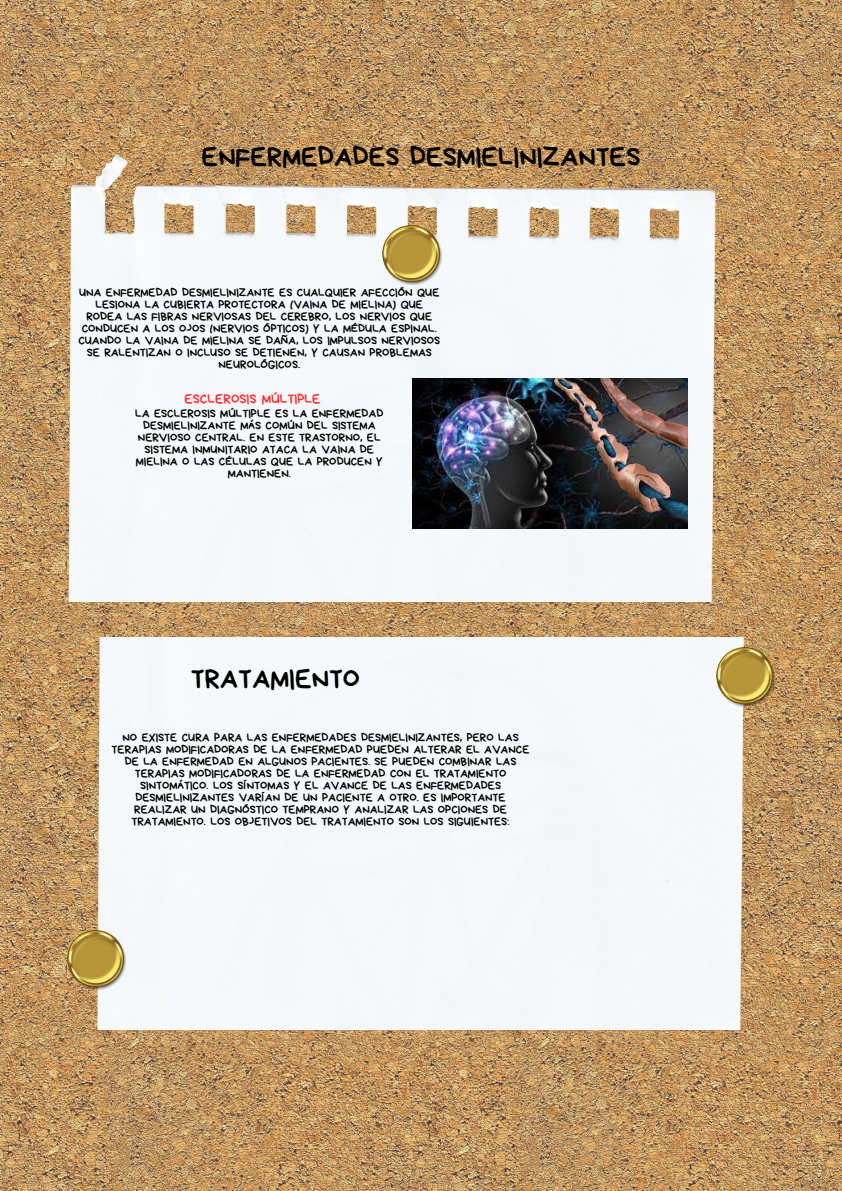
<style>
.page{position:relative;width:842px;height:1191px;background:#fff}
.page>*{position:absolute;margin:0;border:0;box-sizing:border-box;transform-origin:0 0}
.t1{font:28px "Bryndan Write";color:#000}
.t2{font:14px "Bryndan Write";color:#ff3131}
.t3{font:12px/12px "Bryndan Write";color:#000;text-align:center}
</style>
<div class="page">
<img style="left:0;top:0;width:842px;height:1190px">
<img style="left:68px;top:156px;width:648px;height:445px">
<div style="left:97px;top:637px;width:647px;height:392px;background:#f5f8fa"></div>
<img style="left:383px;top:226px;width:59px;height:60px">
<img style="left:67px;top:929px;width:60px;height:60px">
<img style="left:716px;top:647px;width:59px;height:60px">
<img style="left:413px;top:378px;width:275px;height:150px">
<p class="t1" style="left:202px;top:142px;width:440px">ENFERMEDADES DESMIELINIZANTES</p>
<p class="t3" style="left:78px;top:286px;width:363px">UNA ENFERMEDAD DESMIELINIZANTE ES CUALQUIER AFECCIÓN QUE LESIONA LA CUBIERTA PROTECTORA (VAINA DE MIELINA) QUE RODEA LAS FIBRAS NERVIOSAS DEL CEREBRO, LOS NERVIOS QUE CONDUCEN A LOS OJOS (NERVIOS ÓPTICOS) Y LA MÉDULA ESPINAL.<br>CUANDO LA VAINA DE MIELINA SE DAÑA, LOS IMPULSOS NERVIOSOS SE RALENTIZAN O INCLUSO SE DETIENEN, Y CAUSAN PROBLEMAS NEUROLÓGICOS.</p>
<p class="t2" style="left:185px;top:391px;width:137px">ESCLEROSIS MÚLTIPLE</p>
<p class="t3" style="left:135px;top:407px;width:250px">LA ESCLEROSIS MÚLTIPLE ES LA ENFERMEDAD DESMIELINIZANTE MÁS COMÚN DEL SISTEMA NERVIOSO CENTRAL. EN ESTE TRASTORNO, EL SISTEMA INMUNITARIO ATACA LA VAINA DE MIELINA O LAS CÉLULAS QUE LA PRODUCEN Y MANTIENEN.</p>
<p class="t1" style="left:191px;top:665px;width:171px">TRATAMIENTO</p>
<p class="t3" style="left:112px;top:731px;width:419px">NO EXISTE CURA PARA LAS ENFERMEDADES DESMIELINIZANTES, PERO LAS TERAPIAS MODIFICADORAS DE LA ENFERMEDAD PUEDEN ALTERAR EL AVANCE DE LA ENFERMEDAD EN ALGUNOS PACIENTES. SE PUEDEN COMBINAR LAS TERAPIAS MODIFICADORAS DE LA ENFERMEDAD CON EL TRATAMIENTO SINTOMÁTICO. LOS SÍNTOMAS Y EL AVANCE DE LAS ENFERMEDADES DESMIELINIZANTES VARÍAN DE UN PACIENTE A OTRO. ES IMPORTANTE REALIZAR UN DIAGNÓSTICO TEMPRANO Y ANALIZAR LAS OPCIONES DE TRATAMIENTO. LOS OBJETIVOS DEL TRATAMIENTO SON LOS SIGUIENTES:</p>
</div>
